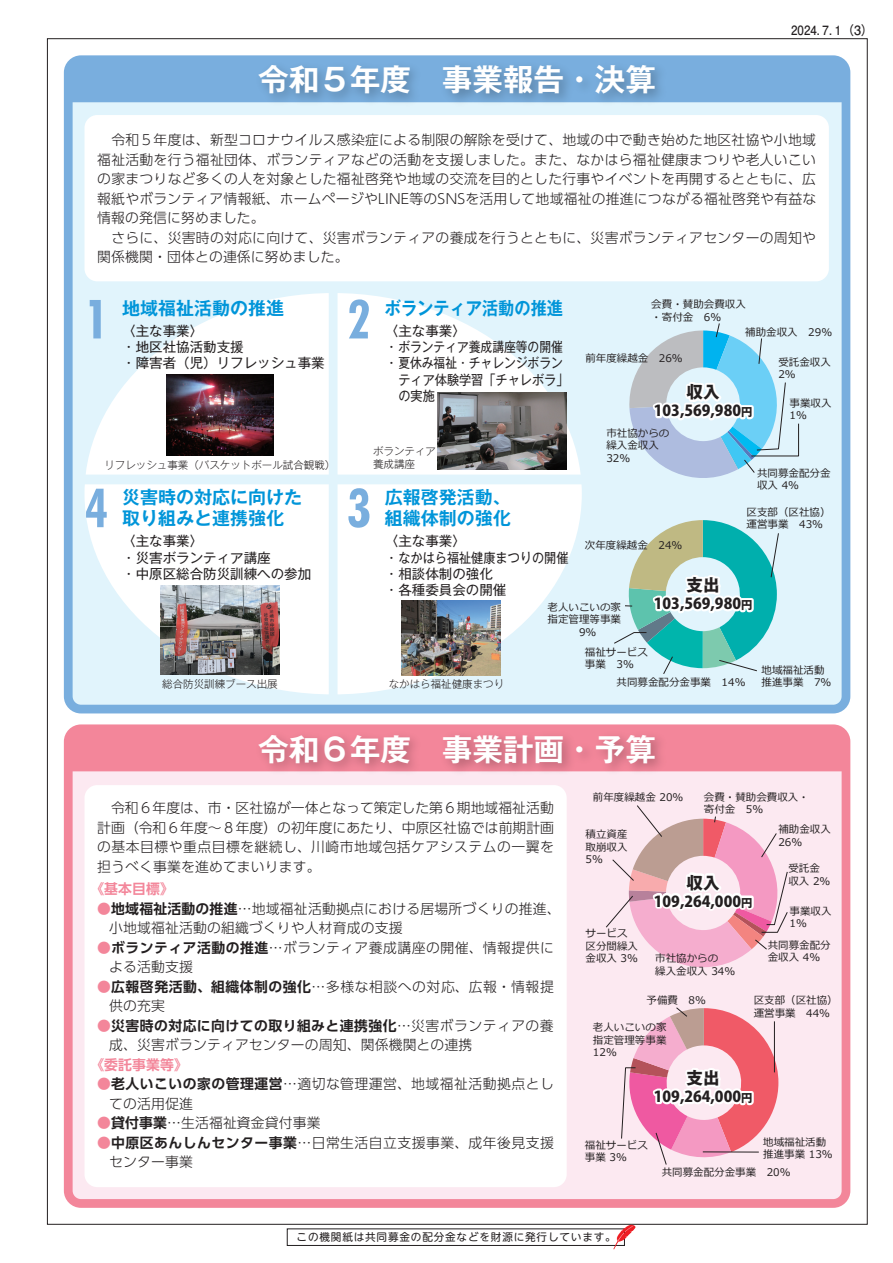
<style>
.page{position:relative;width:893px;height:1263px;background:#fff}
.page>*{position:absolute;margin:0;border:0;box-sizing:border-box;transform-origin:0 0}
.t1{font:700 condensed 54px "Futura BT";color:#79aede}
.t2{font:700 30.6px "Gothic MB101 Pro De";color:#fff}
.t3{font:700 18px/21.6px "Gothic MB101 Pro De";color:#0095d9}
.t4{font:700 18px "Gothic MB101 Pro De";color:#0095d9;scale:.9 1}
.t5{font:800 16.5px "Koz Go Pr 6 N";color:#231f20}
.t6{font:800 15px "Koz Go Pr 6 N";color:#231f20}
.t7{font:300 13.8px/19.5px "UD Shin Go Pro";letter-spacing:.02em;color:#231f20}
.t8{font:300 13.8px/19.5px "UD Shin Go Pro";letter-spacing:.04em;color:#231f20}
.t9{font:700 13.8px "UD Shin Go Pro De";letter-spacing:.035em;color:#231f20}
.t10{font:700 13.8px "UD Shin Go Pro De";letter-spacing:.01em;color:#f3869a}
.t11{font:13.5px/16.2px "Gothic MB101 Pro";color:#231f20}
.t12{font:13.5px "Gothic MB101 Pro";color:#231f20;scale:.9 1}
.t13{font:700 12.75px "Futo Go B101 Pro";color:#231f20;scale:.9 1}
.t14{font:10.65px "UD Shin M Go Pro";letter-spacing:.075em;color:#231f20}
.t15{font:10.5px/12.6px "Meiryo";color:#231f20}
.t16{font:300 10.5px/12.6px "Gothic MB101 Pro";color:#231f20}
.s1{font-size:11.25px}
.s2{color:#f3869a}
.s3{font-family:"UD Shin Go Pro De";font-weight:700}
.s4{font-family:"UD Shin Go Pro";font-weight:300;color:#f3869a}
.s5{font-family:"UD Shin Go Pro";font-weight:300}
</style>
<div class="page">
<div style="left:68px;top:60px;width:778px;height:649px;background:#e1f4fc;border-radius:13px"></div>
<div style="left:64px;top:55px;width:786px;height:658px;border:9px solid #79aede;border-radius:13px"></div>
<div style="left:68px;top:729px;width:778px;height:474px;background:#fce9f1;border-radius:13px"></div>
<div style="left:64px;top:724px;width:786px;height:484px;border:9px solid #f3869a;border-radius:13px"></div>
<div style="left:85px;top:293px;width:497px;height:401px;background:#fff;border-radius:50%"></div>
<div style="left:329px;top:284px;width:9px;height:416px;background:#e1f4fc"></div>
<div style="left:76px;top:475px;width:515px;height:9px;background:#e1f4fc"></div>
<div style="left:68px;top:729px;width:778px;height:42px;background:#f3869a"></div>
<div style="left:85px;top:115px;width:744px;height:166px;background:#fff;border-radius:13px"></div>
<div style="left:85px;top:785px;width:482px;height:402px;background:#fff;border-radius:13px"></div>
<img style="left:250px;top:725px;width:423px;height:47px">
<div style="left:68px;top:60px;width:778px;height:42px;background:#79aede"></div>
<img style="left:250px;top:56px;width:423px;height:47px">
<img style="left:166px;top:374px;width:108px;height:81px">
<img style="left:160px;top:585px;width:119px;height:89px">
<img style="left:401px;top:601px;width:100px;height:74px">
<svg style="left:629px;top:323px;width:170px;height:155px"></svg>
<svg style="left:606px;top:805px;width:182px;height:163px"></svg>
<svg style="left:621px;top:1007px;width:157px;height:158px"></svg>
<svg style="left:614px;top:520px;width:165px;height:154px"></svg>
<img style="left:438px;top:392px;width:128px;height:77px">
<div style="left:287px;top:1229px;width:338px;height:17px;border:1px solid #231f20"></div>
<img style="left:613px;top:1224px;width:23px;height:25px">
<h2 class="t2" style="left:258px;top:54px;width:399px">令和５年度　事業報告・決算</h2>
<p class="t13" style="left:791px;top:20px;width:93px">2024. 7. 1（3）</p>
<p class="t7" style="left:97px;top:130px;width:720px">　令和５年度は、新型コロナウイルス感染症による制限の解除を受けて、地域の中で動き始めた地区社協や小地域福祉活動を行う福祉団体、ボランティアなどの活動を支援しました。また、なかはら福祉健康まつりや老人いこいの家まつりなど多くの人を対象とした福祉啓発や地域の交流を目的とした行事やイベントを再開するとともに、広報紙やボランティア情報紙、ホームページやLINE等のSNSを活用して地域福祉の推進につながる福祉啓発や有益な情報の発信に努めました。<br>　さらに、災害時の対応に向けて、災害ボランティアの養成を行うとともに、災害ボランティアセンターの周知や関係機関・団体との連係に努めました。</p>
<h1 class="t1" style="left:85px;top:286px;width:25px">1</h1>
<h3 class="t4" style="left:385px;top:293px;width:200px">ボランティア活動の推進</h3>
<h3 class="t3" style="left:122px;top:295px;width:164px">地域福祉活動の推進</h3>
<p class="t11" style="left:122px;top:321px;width:204px">〈主な事業〉<br>・地区社協活動支援<br>・障害者（児）リフレッシュ事業</p>
<h1 class="t1" style="left:347px;top:286px;width:25px">2</h1>
<p class="t11" style="left:385px;top:321px;width:82px">〈主な事業〉</p>
<p class="t11" style="left:385px;top:337px;width:179px">・ボランティア養成講座等の開催</p>
<p class="t11" style="left:385px;top:353px;width:179px">・夏休み福祉・チャレンジボラン</p>
<p class="t12" style="left:398px;top:368px;width:191px">ティア体験学習「チャレボラ」</p>
<p class="t12" style="left:398px;top:384px;width:42px">の実施</p>
<p class="t15" style="left:651px;top:299px;width:96px">会費・賛助会費収入・寄付金　6%</p>
<p class="t15" style="left:745px;top:327px;width:88px">補助金収入　29%</p>
<p class="t15" style="left:778px;top:356px;width:54px">受託金収入<br>2%</p>
<p class="t15" style="left:789px;top:397px;width:43px">事業収入<br>1%</p>
<p class="t15" style="left:585px;top:352px;width:99px">前年度繰越金　26%</p>
<p class="t5" style="left:687px;top:383px;width:35px">収入</p>
<p class="t6" style="left:654px;top:402px;width:100px">103,569,980<span class="s1">円</span></p>
<p class="t15" style="left:606px;top:427px;width:64px">市社協からの繰入金収入<br>32%</p>
<p class="t16" style="left:373px;top:443px;width:64px">ボランティア養成講座</p>
<p class="t16" style="left:104px;top:457px;width:233px">リフレッシュ事業（バスケットボール試合観戦）</p>
<p class="t15" style="left:757px;top:467px;width:75px">共同募金配分金収入 4%</p>
<h3 class="t3" style="left:122px;top:484px;width:182px">災害時の対応に向けた取り組みと連携強化</h3>
<p class="t11" style="left:122px;top:531px;width:191px">〈主な事業〉<br>・災害ボランティア講座<br>・中原区総合防災訓練への参加</p>
<h1 class="t1" style="left:347px;top:475px;width:25px">3</h1>
<h1 class="t1" style="left:85px;top:475px;width:25px">4</h1>
<h3 class="t3" style="left:385px;top:484px;width:127px">広報啓発活動、組織体制の強化</h3>
<p class="t11" style="left:385px;top:531px;width:185px">〈主な事業〉<br>・なかはら福祉健康まつりの開催・相談体制の強化<br>・各種委員会の開催</p>
<p class="t15" style="left:747px;top:506px;width:85px">区支部（区社協）運営事業　43%</p>
<p class="t15" style="left:585px;top:539px;width:99px">次年度繰越金　24%</p>
<p class="t5" style="left:687px;top:576px;width:35px">支出</p>
<p class="t6" style="left:654px;top:595px;width:100px">103,569,980<span class="s1">円</span></p>
<p class="t15" style="left:547px;top:601px;width:75px">老人いこいの家指定管理等事業</p>
<p class="t16" style="left:162px;top:677px;width:117px">総合防災訓練ブース出展</p>
<p class="t16" style="left:389px;top:677px;width:117px">なかはら福祉健康まつり</p>
<p class="t15" style="left:585px;top:646px;width:64px">福祉サービス事業　3%</p>
<p class="t15" style="left:762px;top:664px;width:65px">地域福祉活動</p>
<p class="t15" style="left:617px;top:676px;width:130px">共同募金配分金事業　14%</p>
<p class="t15" style="left:762px;top:677px;width:71px">推進事業　7%</p>
<h2 class="t2" style="left:258px;top:723px;width:399px">令和６年度　事業計画・予算</h2>
<p class="t7" style="left:97px;top:798px;width:458px;text-align:justify">　令和６年度は、市・区社協が一体となって策定した第６期地域福祉活動計画（令和６年度～８年度）の初年度にあたり、中原区社協では前期計画の基本目標や重点目標を継続し、川崎市地域包括ケアシステムの一翼を担うべく事業を進めてまいります。</p>
<p class="t10" style="left:90px;top:878px;width:85px">《基本目標》</p>
<p class="t7" style="left:109px;top:898px;width:453px;text-indent:-12px"><span class="s2">●</span><span class="s3">地域福祉活動の推進</span>…地域福祉活動拠点における居場所づくりの推進、小地域福祉活動の組織づくりや人材育成の支援</p>
<p class="t7" style="left:109px;top:937px;width:446px;text-indent:-12px"><span class="s2">●</span><span class="s3">ボランティア活動の推進</span>…ボランティア養成講座の開催、情報提供による活動支援</p>
<p class="t8" style="left:109px;top:976px;width:446px;text-indent:-12px"><span class="s2">●</span><span class="s3">広報啓発活動、組織体制の強化</span>…多様な相談への対応、広報・情報提供の充実</p>
<p class="t9" style="left:97px;top:1014px;width:458px"><span class="s4">●</span>災害時の対応に向けての取り組みと連携強化<span class="s5">…災害ボランティアの養</span></p>
<p class="t7" style="left:109px;top:1035px;width:365px">成、災害ボランティアセンターの周知、関係機関との連携</p>
<p class="t10" style="left:90px;top:1053px;width:99px">《委託事業等》</p>
<p class="t7" style="left:109px;top:1074px;width:446px;text-indent:-12px"><span class="s2">●</span><span class="s3">老人いこいの家の管理運営</span>…適切な管理運営、地域福祉活動拠点としての活用促進</p>
<p class="t7" style="left:97px;top:1113px;width:225px"><span class="s2">●</span><span class="s3">貸付事業</span>…生活福祉資金貸付事業</p>
<p class="t7" style="left:109px;top:1132px;width:446px;text-indent:-12px"><span class="s2">●</span><span class="s3">中原区あんしんセンター事業</span>…日常生活自立支援事業、成年後見支援センター事業</p>
<p class="t15" style="left:593px;top:791px;width:92px">前年度繰越金 20%</p>
<p class="t15" style="left:704px;top:791px;width:106px">会費・賛助会費収入・寄付金　5%</p>
<p class="t15" style="left:778px;top:824px;width:54px">補助金収入<br>26%</p>
<p class="t15" style="left:788px;top:862px;width:43px">受託金収入 2%</p>
<p class="t15" style="left:789px;top:905px;width:43px">事業収入<br>1%</p>
<p class="t15" style="left:768px;top:939px;width:64px">共同募金配分</p>
<p class="t15" style="left:655px;top:953px;width:64px">市社協からの</p>
<p class="t15" style="left:768px;top:952px;width:54px">金収入 4%</p>
<p class="t15" style="left:655px;top:965px;width:81px">繰入金収入 34%</p>
<p class="t15" style="left:585px;top:829px;width:43px;text-align:justify">積立資産取崩収入5%</p>
<p class="t5" style="left:687px;top:873px;width:35px">収入</p>
<p class="t6" style="left:654px;top:892px;width:100px">109,264,000<span class="s1">円</span></p>
<p class="t15" style="left:585px;top:927px;width:54px">サービス区分間繰入金収入 3%</p>
<p class="t15" style="left:646px;top:994px;width:61px">予備費　8%</p>
<p class="t15" style="left:593px;top:1021px;width:75px;text-align:justify">老人いこいの家指定管理等事業12%</p>
<p class="t15" style="left:754px;top:994px;width:86px">区支部（区社協）運営事業　44%</p>
<p class="t5" style="left:687px;top:1069px;width:35px">支出</p>
<p class="t6" style="left:654px;top:1088px;width:100px">109,264,000<span class="s1">円</span></p>
<p class="t15" style="left:585px;top:1139px;width:64px">福祉サービス事業 3%</p>
<p class="t15" style="left:763px;top:1136px;width:71px">地域福祉活動推進事業 13%</p>
<p class="t15" style="left:662px;top:1166px;width:130px">共同募金配分金事業　20%</p>
<p class="t14" style="left:297px;top:1228px;width:321px">この機関紙は共同募金の配分金などを財源に発行しています。</p>
</div>
